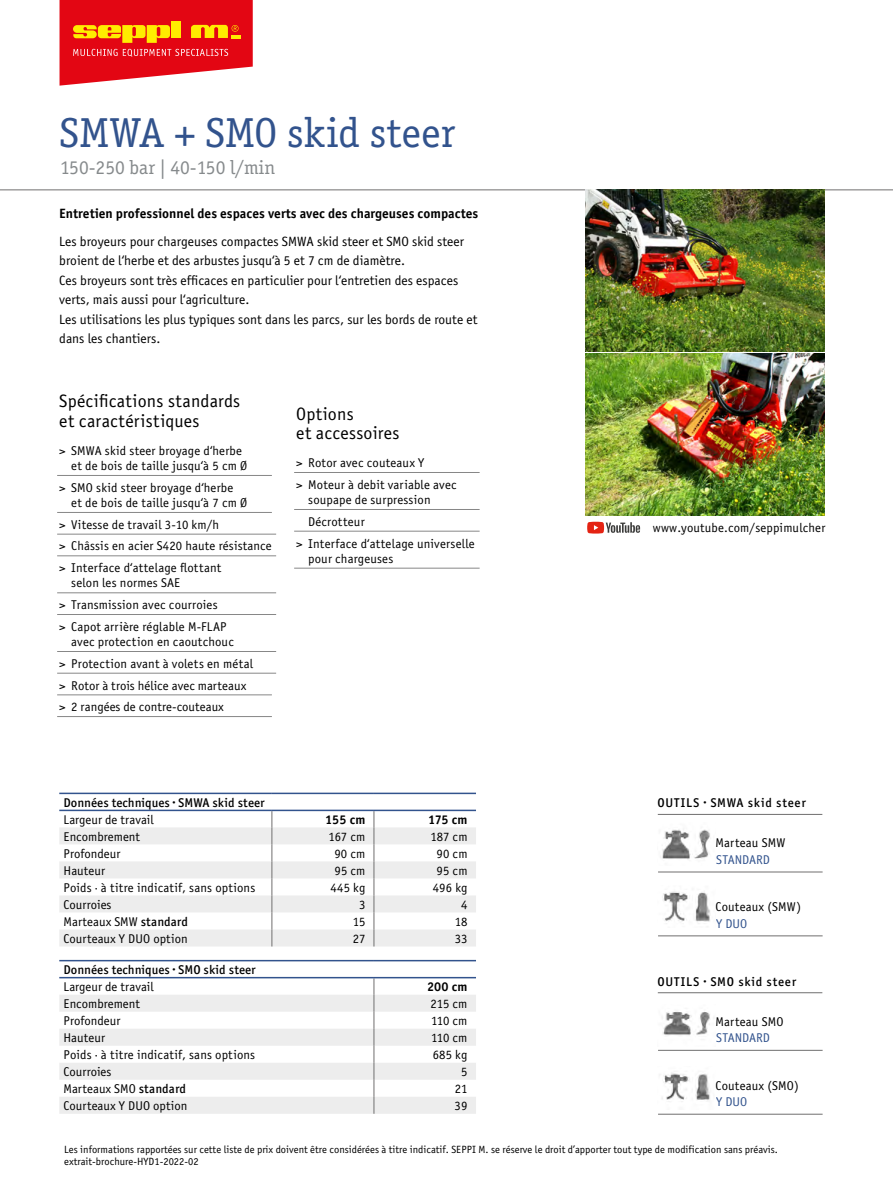
<style>
.page{position:relative;width:893px;height:1191px;background:#fff}
.page>*{position:absolute;margin:0;border:0;box-sizing:border-box;transform-origin:0 0}
.t1{font:42px "Officina Serif ITC";letter-spacing:-.005em;color:#32538d}
.t2{font:19.5px "Officina Serif ITC";color:#868a8c}
.t3{font:18px/19.5px "Officina Sans Book ITC";letter-spacing:.01em;color:#000}
.t4{font:13.5px/19.5px "Officina Sans Book ITC";color:#000}
.t5{font:13.5px "Officina Sans Bold ITC";color:#000}
.t6{font:12.75px/21.8px "Officina Sans Book ITC";letter-spacing:.01em;color:#000}
.t7{font:12.75px "Officina Sans Medium ITC";color:#000}
.t8{font:12.75px "Officina Sans Medium ITC";letter-spacing:.06em;color:#000}
.t9{font:12.75px "Officina Sans Book ITC";color:#32538d}
.t10{font:12.75px "Officina Sans Bold ITC";letter-spacing:.01em;color:#000}
.t11{font:10.5px/12.6px "Officina Sans Book ITC";color:#000}
.s1{font-family:"Officina Sans Medium ITC"}
</style>
<div class="page">
<hr style="left:0;top:190px;width:893px;height:1px;background:#706f6f">
<svg style="left:60px;top:0;width:193px;height:86px;background:#e93f30"></svg>
<img style="left:586px;top:190px;width:238px;height:161px">
<img style="left:586px;top:353px;width:238px;height:162px">
<hr style="left:658px;top:871px;width:165px;height:1px;background:#706f6f">
<hr style="left:658px;top:1114px;width:165px;height:1px;background:#706f6f">
<hr style="left:658px;top:1050px;width:165px;height:1px;background:#706f6f">
<hr style="left:658px;top:935px;width:165px;height:1px;background:#706f6f">
<hr style="left:658px;top:992px;width:164px;height:1px;background:#706f6f">
<hr style="left:658px;top:814px;width:164px;height:1px;background:#706f6f">
<img style="left:662px;top:829px;width:48px;height:30px">
<img style="left:663px;top:891px;width:47px;height:33px">
<img style="left:662px;top:1011px;width:52px;height:25px">
<img style="left:661px;top:1073px;width:49px;height:29px">
<svg style="left:587px;top:522px;width:53px;height:11px"></svg>
<hr style="left:57px;top:475px;width:215px;height:1px;background:#878787">
<hr style="left:57px;top:512px;width:215px;height:1px;background:#878787">
<hr style="left:57px;top:534px;width:219px;height:1px;background:#878787">
<hr style="left:57px;top:555px;width:219px;height:1px;background:#878787">
<hr style="left:57px;top:592px;width:219px;height:1px;background:#878787">
<hr style="left:57px;top:614px;width:219px;height:1px;background:#878787">
<hr style="left:57px;top:651px;width:219px;height:1px;background:#878787">
<hr style="left:57px;top:673px;width:219px;height:1px;background:#878787">
<hr style="left:57px;top:694px;width:215px;height:1px;background:#878787">
<hr style="left:57px;top:716px;width:215px;height:1px;background:#878787">
<hr style="left:294px;top:472px;width:186px;height:1px;background:#878787">
<hr style="left:294px;top:509px;width:186px;height:1px;background:#878787">
<hr style="left:294px;top:531px;width:186px;height:1px;background:#878787">
<hr style="left:294px;top:568px;width:186px;height:1px;background:#878787">
<svg style="left:59px;top:827px;width:417px;height:119px;fill:#ededed"></svg>
<svg style="left:272px;top:811px;width:1px;height:135px"></svg>
<svg style="left:374px;top:811px;width:1px;height:135px"></svg>
<hr style="left:59px;top:792px;width:213px;height:2px;background:#32538d">
<hr style="left:272px;top:792px;width:102px;height:2px;background:#32538d">
<hr style="left:374px;top:792px;width:102px;height:2px;background:#32538d">
<hr style="left:59px;top:809px;width:213px;height:2px;background:#32538d">
<hr style="left:272px;top:809px;width:102px;height:2px;background:#32538d">
<hr style="left:374px;top:809px;width:102px;height:2px;background:#32538d">
<svg style="left:59px;top:994px;width:417px;height:119px;fill:#ededed"></svg>
<svg style="left:374px;top:978px;width:1px;height:135px"></svg>
<hr style="left:59px;top:960px;width:315px;height:1px;background:#32538d">
<hr style="left:374px;top:960px;width:102px;height:1px;background:#32538d">
<hr style="left:59px;top:977px;width:315px;height:1px;background:#32538d">
<hr style="left:374px;top:977px;width:102px;height:1px;background:#32538d">
<h1 class="t1" style="left:59px;top:106px;width:398px">SMWA + SMO skid steer</h1>
<h2 class="t2" style="left:60px;top:155px;width:217px">150-250 bar | 40-150 l/min</h2>
<p class="t5" style="left:59px;top:204px;width:420px">Entretien professionnel des espaces verts avec des chargeuses compactes</p>
<p class="t4" style="left:59px;top:231px;width:420px">Les broyeurs pour chargeuses compactes SMWA skid steer et SMO skid steer broient de l‘herbe et des arbustes jusqu‘à 5 et 7 cm de diamètre.<br>Ces broyeurs sont très efficaces en particulier pour l‘entretien des espaces verts, mais aussi pour l‘agriculture.<br>Les utilisations les plus typiques sont dans les parcs, sur les bords de route et dans les chantiers.</p>
<h3 class="t3" style="left:59px;top:391px;width:183px">Spécifications standards et caractéristiques</h3>
<p class="t6" style="left:71px;top:442px;width:177px;line-height:15.3px;text-indent:-12px">&gt; SMWA skid steer broyage d‘herbe et de bois de taille jusqu‘à 5 cm Ø</p>
<p class="t6" style="left:71px;top:479px;width:177px;line-height:15.3px;text-indent:-12px">&gt; SMO skid steer broyage d‘herbe<br>et de bois de taille jusqu‘à 7 cm Ø</p>
<p class="t6" style="left:59px;top:513px;width:214px">&gt; Vitesse de travail 3-10 km/h<br>&gt; Châssis en acier S420 haute résistance &gt; Interface d‘attelage flottant</p>
<p class="t6" style="left:59px;top:572px;width:169px;text-indent:12px">selon les normes SAE<br>&gt; Transmission avec courroies &gt; Capot arrière réglable M-FLAP</p>
<p class="t6" style="left:59px;top:630px;width:195px;text-indent:12px">avec protection en caoutchouc<br>&gt; Protection avant à volets en métal &gt; Rotor à trois hélice avec marteaux &gt; 2 rangées de contre-couteaux</p>
<h3 class="t3" style="left:296px;top:403px;width:105px">Options<br>et accessoires</h3>
<p class="t6" style="left:296px;top:451px;width:162px">&gt; Rotor avec couteaux Y<br>&gt; Moteur à debit variable avec</p>
<p class="t6" style="left:308px;top:488px;width:124px">soupape de surpression</p>
<p class="t6" style="left:308px;top:510px;width:58px">Décrotteur</p>
<p class="t6" style="left:296px;top:532px;width:180px">&gt; Interface d‘attelage universelle</p>
<p class="t6" style="left:308px;top:547px;width:87px">pour chargeuses</p>
<p class="t6" style="left:653px;top:517px;width:174px">www.youtube.com/seppimulcher</p>
<p class="t7" style="left:64px;top:793px;width:203px">Données techniques · SMWA skid steer</p>
<p class="t8" style="left:657px;top:793px;width:150px">OUTILS · SMWA skid steer</p>
<p class="t6" style="left:64px;top:808px;width:92px">Largeur de travail</p>
<p class="t10" style="left:325px;top:811px;width:42px">155 cm</p>
<p class="t10" style="left:428px;top:811px;width:41px">175 cm</p>
<p class="t6" style="left:64px;top:825px;width:78px">Encombrement</p>
<p class="t6" style="left:329px;top:825px;width:38px">167 cm</p>
<p class="t6" style="left:430px;top:825px;width:39px">187 cm</p>
<p class="t6" style="left:64px;top:842px;width:58px">Profondeur</p>
<p class="t6" style="left:334px;top:842px;width:32px">90 cm</p>
<p class="t6" style="left:437px;top:842px;width:32px">90 cm</p>
<p class="t6" style="left:64px;top:859px;width:43px">Hauteur</p>
<p class="t6" style="left:334px;top:859px;width:32px">95 cm</p>
<p class="t6" style="left:437px;top:859px;width:32px">95 cm</p>
<p class="t6" style="left:64px;top:876px;width:193px">Poids · à titre indicatif, sans options</p>
<p class="t6" style="left:330px;top:876px;width:37px">445 kg</p>
<p class="t6" style="left:433px;top:876px;width:36px">496 kg</p>
<p class="t6" style="left:64px;top:893px;width:50px">Courroies</p>
<p class="t6" style="left:359px;top:893px;width:8px">3</p>
<p class="t6" style="left:461px;top:893px;width:8px">4</p>
<p class="t6" style="left:64px;top:910px;width:126px">Marteaux SMW <span class="s1">standard</span></p>
<p class="t6" style="left:353px;top:910px;width:14px">15</p>
<p class="t6" style="left:455px;top:910px;width:14px">18</p>
<p class="t6" style="left:64px;top:927px;width:126px">Courteaux Y DUO option</p>
<p class="t6" style="left:353px;top:927px;width:14px">27</p>
<p class="t6" style="left:455px;top:927px;width:14px">33</p>
<p class="t7" style="left:64px;top:960px;width:194px">Données techniques · SMO skid steer</p>
<p class="t6" style="left:64px;top:975px;width:92px">Largeur de travail</p>
<p class="t10" style="left:427px;top:978px;width:42px">200 cm</p>
<p class="t6" style="left:64px;top:992px;width:78px">Encombrement</p>
<p class="t6" style="left:430px;top:992px;width:39px">215 cm</p>
<p class="t6" style="left:64px;top:1009px;width:58px">Profondeur</p>
<p class="t6" style="left:431px;top:1009px;width:38px">110 cm</p>
<p class="t6" style="left:64px;top:1026px;width:43px">Hauteur</p>
<p class="t6" style="left:431px;top:1026px;width:38px">110 cm</p>
<p class="t6" style="left:64px;top:1043px;width:193px">Poids · à titre indicatif, sans options</p>
<p class="t6" style="left:433px;top:1043px;width:36px">685 kg</p>
<p class="t6" style="left:64px;top:1060px;width:50px">Courroies</p>
<p class="t6" style="left:461px;top:1060px;width:8px">5</p>
<p class="t6" style="left:64px;top:1077px;width:124px">Marteaux SMO <span class="s1">standard</span></p>
<p class="t6" style="left:455px;top:1077px;width:14px">21</p>
<p class="t6" style="left:64px;top:1094px;width:125px">Courteaux Y DUO option</p>
<p class="t6" style="left:455px;top:1094px;width:14px">39</p>
<p class="t6" style="left:716px;top:831px;width:71px">Marteau SMW</p>
<p class="t9" style="left:716px;top:851px;width:55px">STANDARD</p>
<p class="t6" style="left:716px;top:895px;width:87px">Couteaux (SMW)</p>
<p class="t9" style="left:716px;top:915px;width:32px">Y DUO</p>
<p class="t8" style="left:657px;top:972px;width:140px">OUTILS · SMO skid steer</p>
<p class="t6" style="left:716px;top:1010px;width:69px">Marteau SMO</p>
<p class="t9" style="left:716px;top:1029px;width:55px">STANDARD</p>
<p class="t6" style="left:716px;top:1074px;width:85px">Couteaux (SMO)</p>
<p class="t9" style="left:716px;top:1093px;width:32px">Y DUO</p>
<p class="t11" style="left:64px;top:1142px;width:715px">Les informations rapportées sur cette liste de prix doivent être considérées à titre indicatif. SEPPI M. se réserve le droit d’apporter tout type de modification sans préavis. extrait-brochure-HYD1-2022-02</p>
</div>
